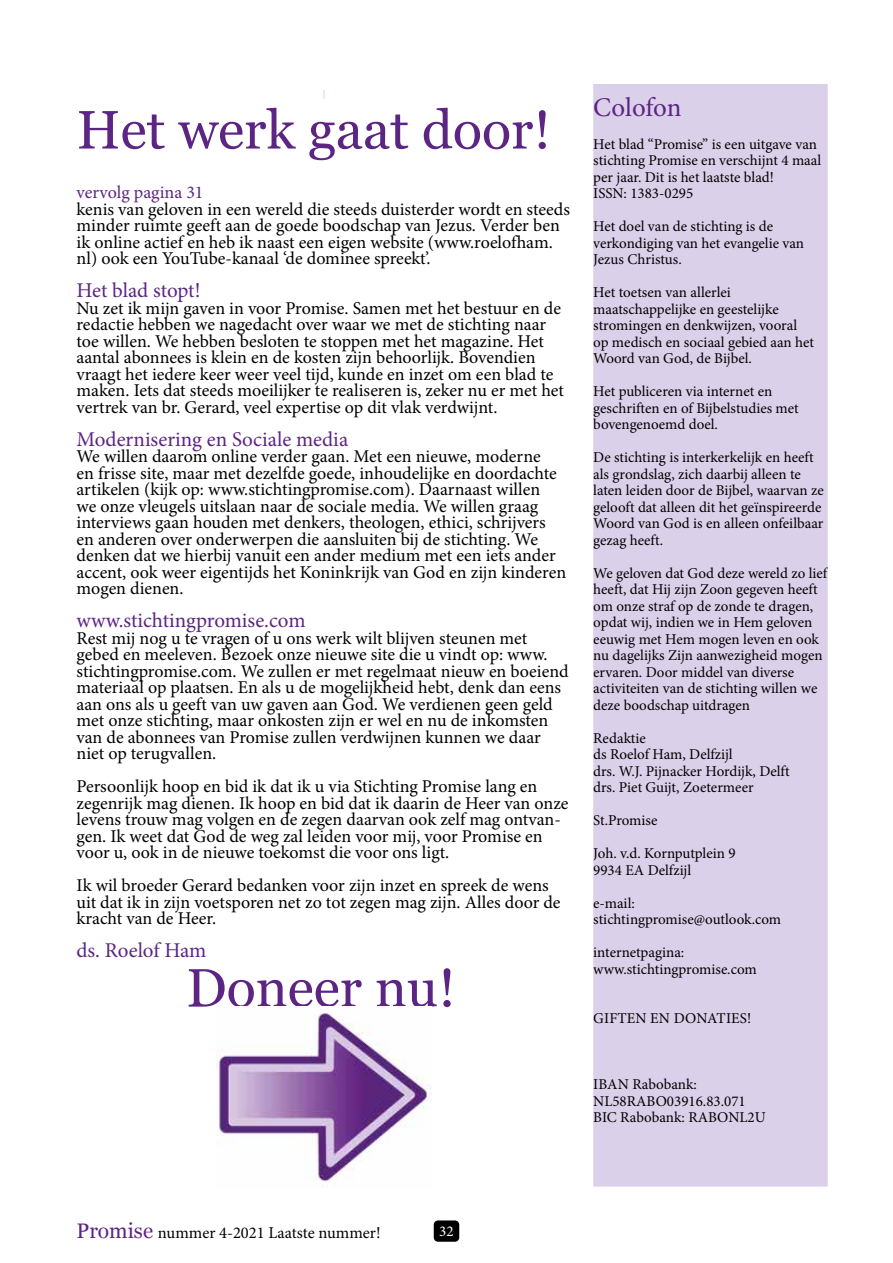
<style>
.page{position:relative;width:893px;height:1263px;background:#fff}
.page>*{position:absolute;margin:0;border:0;box-sizing:border-box;transform-origin:0 0}
.t1{font:54px "Georgia";color:#5c2483}
.t2{font:27px "Minion Pro";letter-spacing:-.01em;color:#5c2483}
.t3{font:21px "Minion Pro";color:#5c2483}
.t4{font:18px/16.5px "Minion Pro";color:#000}
.t5{font:18px "Minion Pro";color:#5c2483}
.t6{font:16.5px "Minion Pro";color:#000}
.t7{font:15px/16.5px "Minion Pro";color:#000}
.t8{font:15px "Minion Pro";color:#fff}
.s1{font-family:"Georgia";font-size:21px;color:#5c2483}
</style>
<div class="page">
<div style="left:434px;top:1220px;width:25px;height:22px;background:#000;border-radius:4px"></div>
<div style="left:592px;top:83px;width:236px;height:1104px;background:#dbd0e9"></div>
<div style="left:592px;top:82px;width:237px;height:1106px;border:2px solid #fff"></div>
<img style="left:216px;top:1012px;width:216px;height:170px">
<h1 class="t1" style="left:77px;top:90px;width:476px">Het werk gaat door!</h1>
<p class="t5" style="left:77px;top:180px;width:129px">vervolg pagina 31</p>
<p class="t4" style="left:77px;top:201px;width:495px">kenis van geloven in een wereld die steeds duisterder wordt en steeds minder ruimte geeft aan de goede boodschap van Jezus. Verder ben ik online actief en heb ik naast een eigen website (www.roelofham. nl) ook een YouTube-kanaal ‘de dominee spreekt’.</p>
<p class="t3" style="left:77px;top:276px;width:125px">Het blad stopt!</p>
<p class="t4" style="left:77px;top:300px;width:489px">Nu zet ik mijn gaven in voor Promise. Samen met het bestuur en de redactie hebben we nagedacht over waar we met de stichting naar toe willen. We hebben besloten te stoppen met het magazine. Het aantal abonnees is klein en de kosten zijn behoorlijk. Bovendien vraagt het iedere keer weer veel tijd, kunde en inzet om een blad te maken. Iets dat steeds moeilijker te realiseren is, zeker nu er met het vertrek van br. Gerard, veel expertise op dit vlak verdwijnt.</p>
<p class="t3" style="left:77px;top:425px;width:273px">Modernisering en Sociale media</p>
<p class="t4" style="left:77px;top:448px;width:491px">We willen daarom online verder gaan. Met een nieuwe, moderne<br>en frisse site, maar met dezelfde goede, inhoudelijke en doordachte artikelen (kijk op: www.stichtingpromise.com). Daarnaast willen<br>we onze vleugels uitslaan naar de sociale media. We willen graag interviews gaan houden met denkers, theologen, ethici, schrijvers en anderen over onderwerpen die aansluiten bij de stichting. We denken dat we hierbij vanuit een ander medium met een iets ander accent, ook weer eigentijds het Koninkrijk van God en zijn kinderen mogen dienen.</p>
<p class="t3" style="left:77px;top:606px;width:231px">www.stichtingpromise.com</p>
<p class="t4" style="left:77px;top:630px;width:494px">Rest mij nog u te vragen of u ons werk wilt blijven steunen met gebed en meeleven. Bezoek onze nieuwe site die u vindt op: www. stichtingpromise.com. We zullen er met regelmaat nieuw en boeiend materiaal op plaatsen. En als u de mogelijkheid hebt, denk dan eens aan ons als u geeft van uw gaven aan God. We verdienen geen geld met onze stichting, maar onkosten zijn er wel en nu de inkomsten van de abonnees van Promise zullen verdwijnen kunnen we daar niet op terugvallen.</p>
<p class="t4" style="left:77px;top:778px;width:494px">Persoonlijk hoop en bid ik dat ik u via Stichting Promise lang en zegenrijk mag dienen. Ik hoop en bid dat ik daarin de Heer van onze levens trouw mag volgen en de zegen daarvan ook zelf mag ontvan&shy;gen. Ik weet dat God de weg zal leiden voor mij, voor Promise en voor u, ook in de nieuwe toekomst die voor ons ligt.</p>
<p class="t4" style="left:77px;top:877px;width:486px">Ik wil broeder Gerard bedanken voor zijn inzet en spreek de wens uit dat ik in zijn voetsporen net zo tot zegen mag zijn. Alles door de kracht van de Heer.</p>
<p class="t3" style="left:77px;top:936px;width:131px">ds. Roelof Ham</p>
<h1 class="t1" style="left:186px;top:948px;width:271px">Doneer nu!</h1>
<h2 class="t2" style="left:593px;top:89px;width:90px">Colofon</h2>
<p class="t7" style="left:593px;top:136px;width:230px">Het blad “Promise” is een uitgave van stichting Promise en verschijnt 4 maal per jaar. Dit is het laatste blad!<br>ISSN: 1383-0295</p>
<p class="t7" style="left:593px;top:218px;width:212px">Het doel van de stichting is de verkondiging van het evangelie van<br>Jezus Christus.</p>
<p class="t7" style="left:593px;top:284px;width:222px">Het toetsen van allerlei maatschappelijke en geestelijke stromingen en denkwijzen, vooral op medisch en sociaal gebied aan het<br>Woord van God, de Bijbel.</p>
<p class="t7" style="left:593px;top:383px;width:207px">Het publiceren via internet en geschriften en of Bijbelstudies met bovengenoemd doel.</p>
<p class="t7" style="left:593px;top:449px;width:232px">De stichting is interkerkelijk en heeft als grondslag, zich daarbij alleen te laten leiden door de Bijbel, waarvan ze gelooft dat alleen dit het geïnspireerde Woord van God is en alleen onfeilbaar gezag heeft.</p>
<p class="t7" style="left:593px;top:565px;width:236px">We geloven dat God deze wereld zo lief heeft, dat Hij zijn Zoon gegeven heeft om onze straf op de zonde te dragen, opdat wij, indien we in Hem geloven eeuwig met Hem mogen leven en ook nu dagelijks Zijn aanwezigheid mogen ervaren. Door middel van diverse activiteiten van de stichting willen we deze boodschap uitdragen</p>
<p class="t7" style="left:593px;top:730px;width:198px">Redaktie<br>ds Roelof Ham, Delfzijl<br>drs. W.J. Pijnacker Hordijk, Delft drs. Piet Guijt, Zoetermeer</p>
<p class="t7" style="left:593px;top:812px;width:66px">St.Promise</p>
<p class="t7" style="left:593px;top:845px;width:144px">Joh. v.d. Kornputplein 9<br>9934 EA Delfzijl</p>
<p class="t7" style="left:593px;top:895px;width:189px">e-mail: stichtingpromise@outlook.com</p>
<p class="t7" style="left:593px;top:944px;width:165px">internetpagina: www.stichtingpromise.com</p>
<p class="t7" style="left:593px;top:1010px;width:160px">GIFTEN EN DONATIES!</p>
<p class="t7" style="left:593px;top:1076px;width:174px">IBAN Rabobank:<br>NL58RABO03916.83.071<br>BIC Rabobank: RABONL2U</p>
<p class="t6" style="left:77px;top:1221px;width:306px"><span class="s1">Promise</span> nummer 4-2021 Laatste nummer!</p>
<p class="t8" style="left:439px;top:1221px;width:16px">32</p>
</div>
